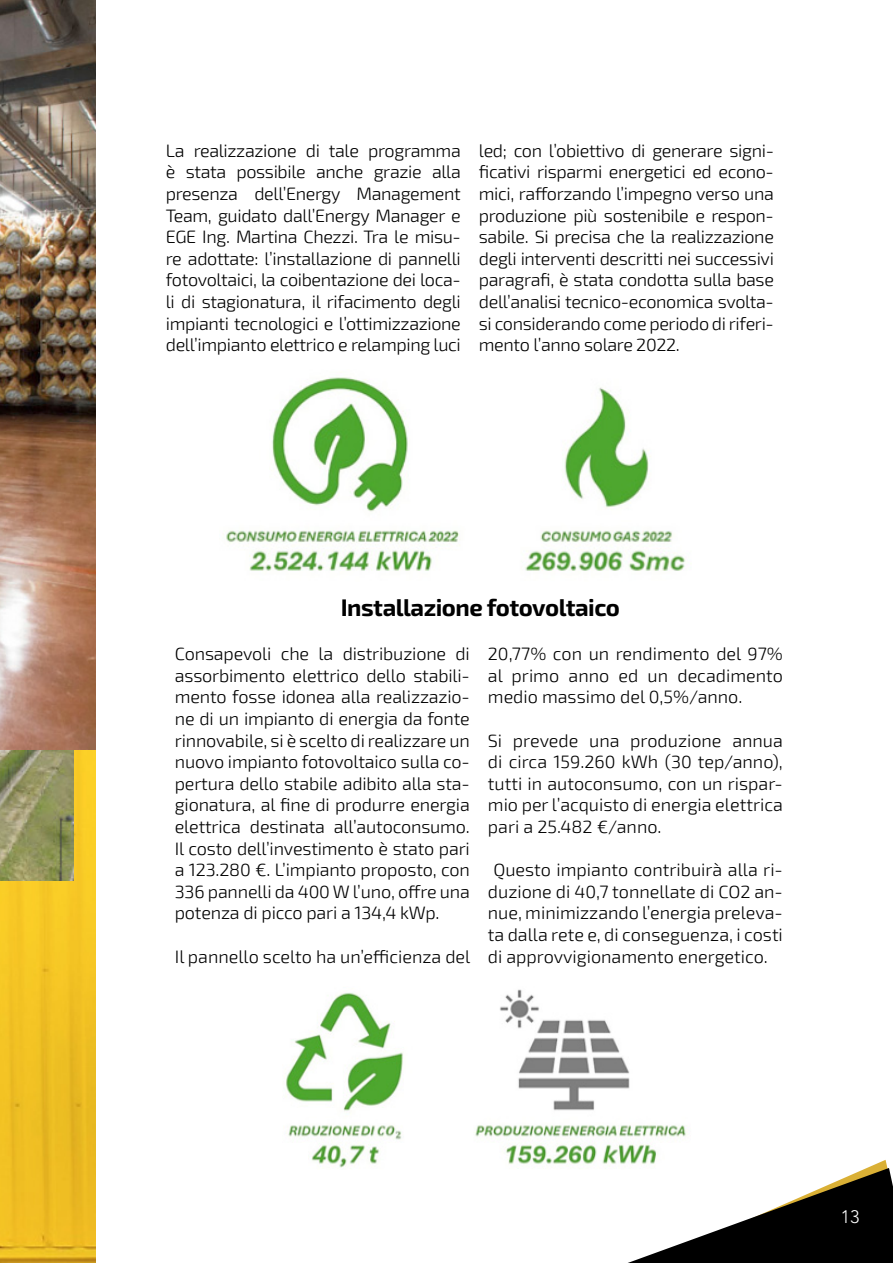
<style>
.page{position:relative;width:893px;height:1263px;background:#fff}
.page>*{position:absolute;margin:0;border:0;box-sizing:border-box;transform-origin:0 0}
.t1{font:700 24px "Exo 2";letter-spacing:-.02em;color:#000}
.t2{font:300 18px/21.6px "Exo 2";color:#000;text-align:justify}
.t3{font:300 18px "Avenir LT Std";color:#fff}
</style>
<div class="page">
<svg style="left:628px;top:1160px;width:265px;height:103px"></svg>
<img style="left:0;top:749px;width:96px;height:514px">
<img style="left:0;top:749px;width:73px;height:132px">
<img style="left:226px;top:377px;width:460px;height:194px">
<img style="left:286px;top:989px;width:407px;height:180px">
<img style="left:0;top:0;width:96px;height:749px">
<p class="t2" style="left:166px;top:139px;width:297px">La realizzazione di tale programma è stata possibile anche grazie alla presenza dell’Energy Management Team, guidato dall’Energy Manager e EGE Ing. Martina Chezzi. Tra le misu&shy;re adottate: l’installazione di pannelli fotovoltaici, la coibentazione dei loca&shy;li di stagionatura, il rifacimento degli impianti tecnologici e l’ottimizzazione dell’impianto elettrico e relamping luci</p>
<p class="t2" style="left:479px;top:139px;width:297px">led; con l’obiettivo di generare signi&shy;ficativi risparmi energetici ed econo&shy;mici, rafforzando l’impegno verso una produzione più sostenibile e respon&shy;sabile. Si precisa che la realizzazione degli interventi descritti nei successivi paragrafi, è stata condotta sulla base dell’analisi tecnico-economica svolta&shy;si considerando come periodo di riferi&shy;mento l’anno solare 2022.</p>
<h1 class="t1" style="left:341px;top:594px;width:281px">Installazione fotovoltaico</h1>
<p class="t2" style="left:175px;top:642px;width:297px">Consapevoli che la distribuzione di assorbimento elettrico dello stabili&shy;mento fosse idonea alla realizzazio&shy;ne di un impianto di energia da fonte rinnovabile, si è scelto di realizzare un nuovo impianto fotovoltaico sulla co&shy;pertura dello stabile adibito alla sta&shy;gionatura, al fine di produrre energia elettrica destinata all’autoconsumo.<br>Il costo dell’investimento è stato pari a 123.280 €. L’impianto proposto, con 336 pannelli da 400 W l’uno, offre una potenza di picco pari a 134,4 kWp.</p>
<p class="t2" style="left:175px;top:944px;width:297px">Il pannello scelto ha un’efficienza del</p>
<p class="t2" style="left:488px;top:642px;width:297px">20,77% con un rendimento del 97% al primo anno ed un decadimento medio massimo del 0,5%/anno.</p>
<p class="t2" style="left:488px;top:728px;width:297px">Si prevede una produzione annua di circa 159.260 kWh (30 tep/anno), tutti in autoconsumo, con un rispar&shy;mio per l’acquisto di energia elettrica pari a 25.482 €/anno.</p>
<p class="t2" style="left:488px;top:858px;width:297px;text-indent:5px">Questo impianto contribuirà alla ri&shy;duzione di 40,7 tonnellate di CO2 an&shy;nue, minimizzando l’energia preleva&shy;ta dalla rete e, di conseguenza, i costi di approvvigionamento energetico.</p>
<p class="t3" style="left:841px;top:1206px;width:20px">13</p>
</div>
